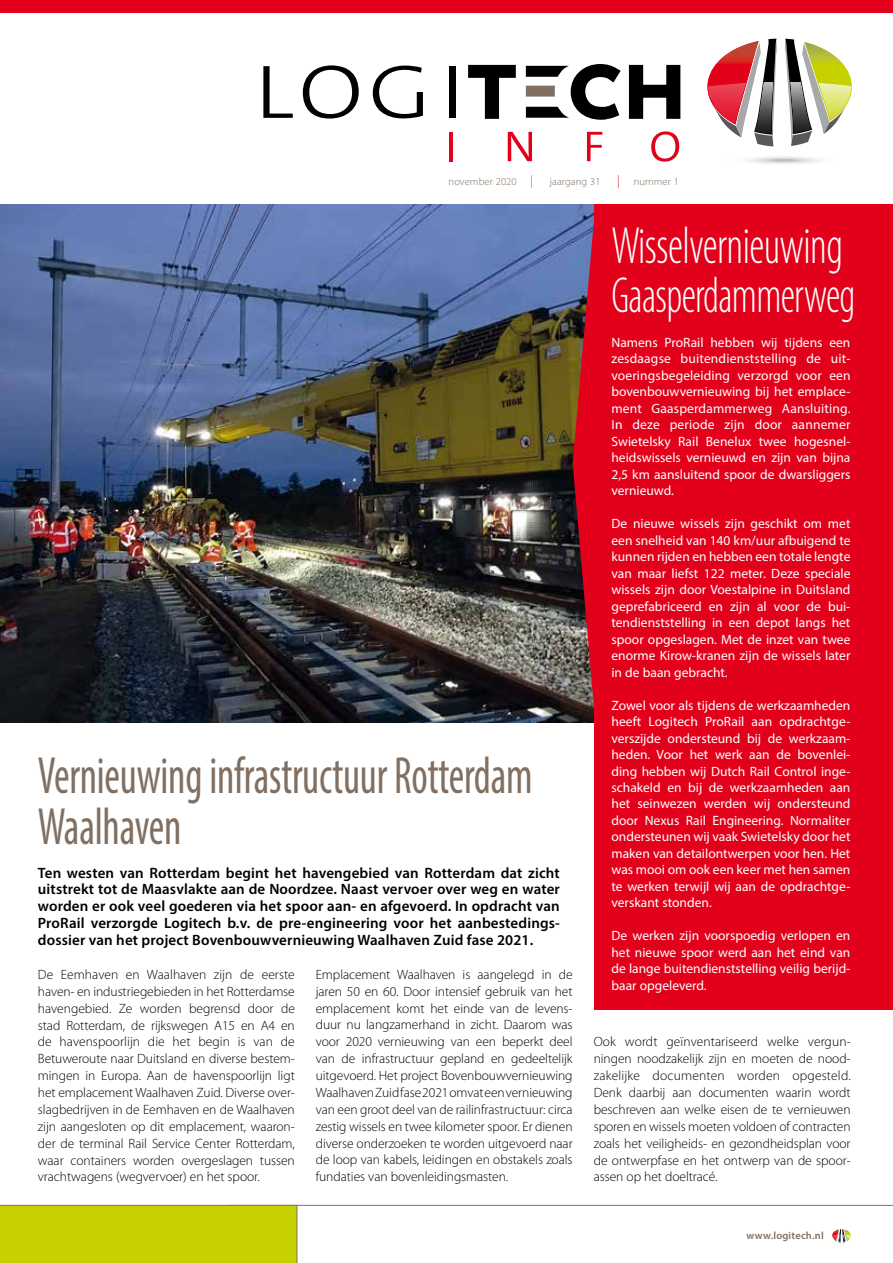
<style>
.page{position:relative;width:893px;height:1263px;background:#fff}
.page>*{position:absolute;margin:0;border:0;box-sizing:border-box;transform-origin:0 0}
.t1{font:99.3px "The Sans Extra Light Caps";color:#000;scale:1.15 1}
.t2{font:56.4px "The Sans Light Caps";color:#e2001a}
.t3{font:condensed 52.65px/50.7px "Myriad Pro";letter-spacing:-.005em;color:#817062;scale:.81 1}
.t4{font:300 condensed 52.65px "Myriad Pro";letter-spacing:-.01em;color:#fff;scale:.85 1}
.t5{font:300 condensed 50.85px "Myriad Pro";letter-spacing:-.015em;color:#fff;scale:.85 1}
.t6{font:600 15px/16.8px "Myriad Pro";letter-spacing:.01em;color:#000;text-align:justify}
.t7{font:300 13.5px/16.8px "Myriad Pro";letter-spacing:-.005em;color:#000;text-align:justify}
.t8{font:13.5px/16.5px "Myriad Pro";color:#fff;text-align:justify}
.t9{font:300 13.2px "Myriad Pro";color:#e2001a;scale:.8 1}
.t10{font:12.45px "The Sans Extra Light Caps";color:#000;scale:1.15 1}
.t11{font:300 10.5px "Myriad Pro";letter-spacing:.01em;color:#817062}
.t12{font:600 10.5px "Myriad Pro";letter-spacing:.02em;color:#817062}
.s1{font-family:"Scala Sans Caps";font-size:98.85px}
.s2{font-size:13.2px;color:#e2001a}
.s3{font-family:"Scala Sans Caps";font-size:12.3px}
</style>
<div class="page">
<img style="left:0;top:204px;width:573px;height:519px">
<svg style="left:468px;top:64px;width:48px;height:55px"></svg>
<svg style="left:526px;top:38px;width:326px;height:126px"></svg>
<hr style="left:230px;top:1205px;width:663px;height:1px;background:#817062">
<svg style="left:832px;top:1229px;width:18px;height:14px"></svg>
<div style="left:0;top:1205px;width:297px;height:58px;background:#c7d100"></div>
<div style="left:0;top:0;width:893px;height:13px;background:#e2001a"></div>
<img style="left:573px;top:204px;width:21px;height:519px">
<div style="left:594px;top:204px;width:299px;height:806px;background:#e2001a"></div>
<h1 class="t1" style="left:251px;top:2px;width:382px">logi<span class="s1">t ch</span></h1>
<h2 class="t2" style="left:443px;top:96px;width:241px">info</h2>
<p class="t11" style="left:449px;top:175px;width:86px">november 2020 <span class="s2">|</span></p>
<p class="t11" style="left:550px;top:175px;width:52px">jaargang 31</p>
<p class="t9" style="left:617px;top:173px;width:4px">|</p>
<p class="t11" style="left:634px;top:175px;width:47px">nummer 1</p>
<h3 class="t3" style="left:38px;top:750px;width:612px">Vernieuwing infrastructuur Rotterdam<br>Waalhaven</h3>
<p class="t6" style="left:38px;top:864px;width:523px">Ten westen van Rotterdam begint het havengebied van Rotterdam dat zicht uitstrekt tot de Maasvlakte aan de Noordzee. Naast vervoer over weg en water worden er ook veel goederen via het spoor aan- en afgevoerd. In opdracht van ProRail verzorgde Logitech b.v. de pre-engineering voor het aanbestedings&shy;dossier van het project Bovenbouwvernieuwing Waalhaven Zuid fase 2021.</p>
<p class="t7" style="left:38px;top:966px;width:258px">De Eemhaven en Waalhaven zijn de eerste haven- en industriegebieden in het Rotterdamse havengebied. Ze worden begrensd door de stad Rotterdam, de rijkswegen A15 en A4 en de havenspoorlijn die het begin is van de Betuweroute naar Duitsland en diverse bestem&shy;mingen in Europa. Aan de havenspoorlijn ligt het emplacement Waalhaven Zuid. Diverse over&shy;slagbedrijven in de Eemhaven en de Waalhaven zijn aangesloten op dit emplacement, waaron&shy;der de terminal Rail Service Center Rotterdam, waar containers worden overgeslagen tussen vrachtwagens (wegvervoer) en het spoor.</p>
<p class="t7" style="left:316px;top:966px;width:258px">Emplacement Waalhaven is aangelegd in de jaren 50 en 60. Door intensief gebruik van het emplacement komt het einde van de levens&shy;duur nu langzamerhand in zicht. Daarom was voor 2020 vernieuwing van een beperkt deel van de infrastructuur gepland en gedeeltelijk uitgevoerd. Het project Bovenbouwvernieuwing Waalhaven Zuid fase 2021 omvat een vernieuwing van een groot deel van de railinfrastructuur: circa zestig wissels en twee kilometer spoor. Er dienen diverse onderzoeken te worden uitgevoerd naar de loop van kabels, leidingen en obstakels zoals fundaties van bovenleidingsmasten.</p>
<h3 class="t4" style="left:611px;top:217px;width:274px">Wisselvernieuwing</h3>
<h3 class="t5" style="left:611px;top:268px;width:289px">Gaasperdammerweg</h3>
<p class="t8" style="left:611px;top:333px;width:241px">Namens ProRail hebben wij tijdens een zesdaagse buitendienststelling de uit&shy;voeringsbegeleiding verzorgd voor een bovenbouwvernieuwing bij het emplace&shy;ment Gaasperdammerweg Aansluiting.<br>In deze periode zijn door aannemer Swietelsky Rail Benelux twee hogesnel&shy;heidswissels vernieuwd en zijn van bijna 2,5 km aansluitend spoor de dwarsliggers vernieuwd.</p>
<p class="t8" style="left:611px;top:515px;width:240px">De nieuwe wissels zijn geschikt om met een snelheid van 140 km/uur afbuigend te kunnen rijden en hebben een totale lengte van maar liefst 122 meter. Deze speciale wissels zijn door Voestalpine in Duitsland geprefabriceerd en zijn al voor de bui&shy;tendienststelling in een depot langs het spoor opgeslagen. Met de inzet van twee enorme Kirow-kranen zijn de wissels later in de baan gebracht.</p>
<p class="t8" style="left:611px;top:696px;width:240px">Zowel voor als tijdens de werkzaamheden heeft Logitech ProRail aan opdrachtge&shy;verszijde ondersteund bij de werkzaam&shy;heden. Voor het werk aan de bovenlei&shy;ding hebben wij Dutch Rail Control inge&shy;schakeld en bij de werkzaamheden aan het seinwezen werden wij ondersteund door Nexus Rail Engineering. Normaliter ondersteunen wij vaak Swietelsky door het maken van detailontwerpen voor hen. Het was mooi om ook een keer met hen samen te werken terwijl wij aan de opdrachtge&shy;verskant stonden.</p>
<p class="t8" style="left:611px;top:927px;width:240px">De werken zijn voorspoedig verlopen en het nieuwe spoor werd aan het eind van de lange buitendienststelling veilig berijd&shy;baar opgeleverd.</p>
<p class="t7" style="left:594px;top:1034px;width:258px">Ook wordt geïnventariseerd welke vergun&shy;ningen noodzakelijk zijn en moeten de nood&shy;zakelijke documenten worden opgesteld.<br>Denk daarbij aan documenten waarin wordt beschreven aan welke eisen de te vernieuwen sporen en wissels moeten voldoen of contracten zoals het veiligheids- en gezondheidsplan voor de ontwerpfase en het ontwerp van de spoor&shy;assen op het doeltracé.</p>
<p class="t12" style="left:747px;top:1229px;width:79px">www.logitech.nl</p>
<p class="t10" style="left:775px;top:1225px;width:49px">logi<span class="s3">t ch</span></p>
</div>
